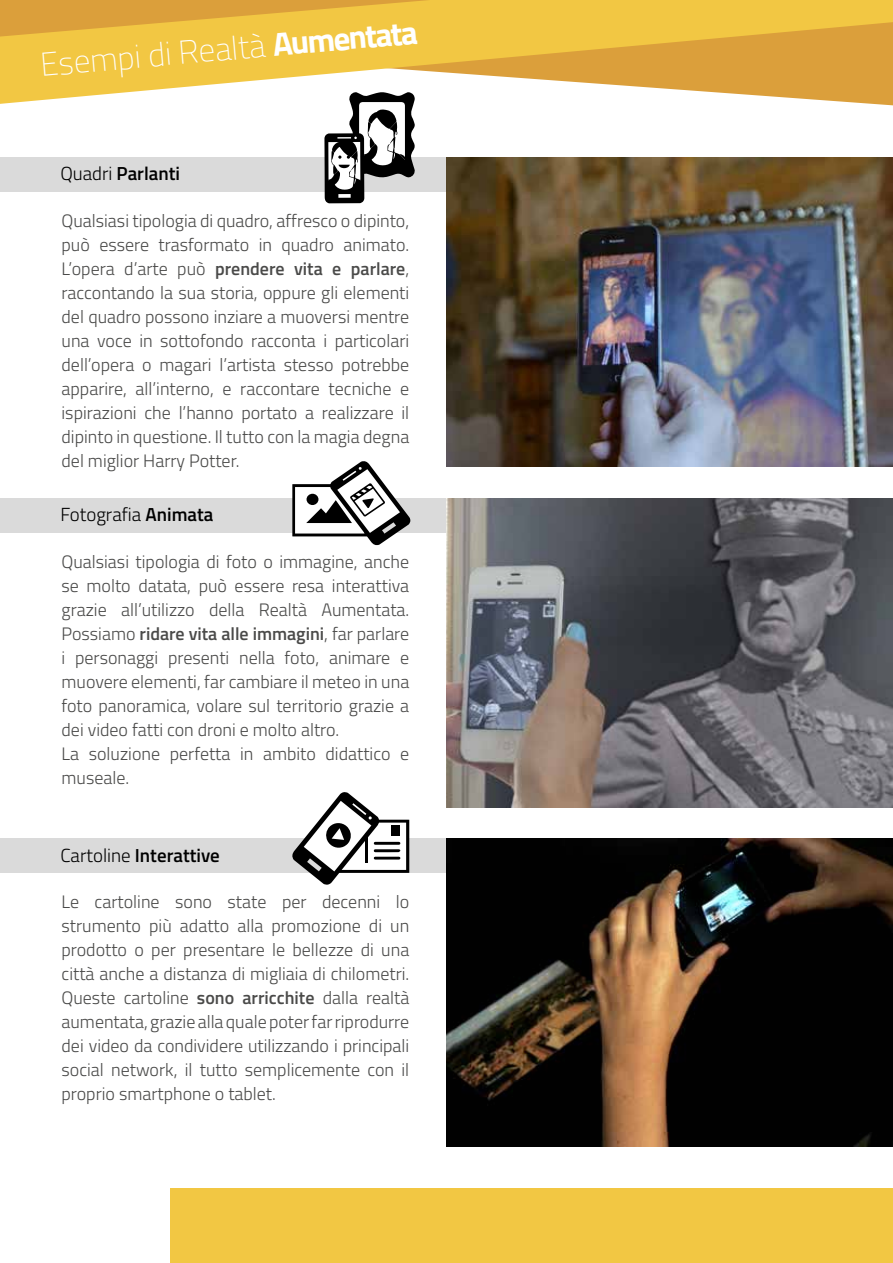
<style>
.page{position:relative;width:893px;height:1263px;background:#fff}
.page>*{position:absolute;margin:0;border:0;box-sizing:border-box;transform-origin:0 0}
.t1{font:100 33px "Titillium Web";color:#fff}
.t2{font:600 18.9px "Titillium Web";color:#000}
.t3{font:300 18.9px "Titillium Web";color:#000}
.t4{font:300 18px/24px "Titillium Web";color:#4a4a49;text-align:justify}
.s1{font-weight:700}
.s2{font-weight:300}
.s3{font-weight:600}
</style>
<div class="page">
<div style="left:170px;top:1188px;width:723px;height:75px;background:#f2c743"></div>
<svg style="left:0;top:0;width:893px;height:104px;fill:#f2c743"></svg>
<svg style="left:0;top:0;width:430px;height:37px;background:#e6b33f"></svg>
<div style="left:0;top:157px;width:446px;height:34px;background:#dadada"></div>
<div style="left:0;top:498px;width:446px;height:34px;background:#dadada"></div>
<div style="left:0;top:838px;width:446px;height:34px;background:#dadada"></div>
<img style="left:446px;top:158px;width:447px;height:309px">
<img style="left:446px;top:499px;width:447px;height:309px">
<img style="left:446px;top:838px;width:447px;height:309px">
<svg style="left:291px;top:792px;width:118px;height:93px"></svg>
<svg style="left:292px;top:461px;width:118px;height:85px"></svg>
<svg style="left:324px;top:92px;width:92px;height:111px"></svg>
<h1 class="t1" style="left:38px;top:41px;width:380px;rotate:-5deg">Esempi di Realtà <span class="s1">Aumentata</span></h1>
<p class="t2" style="left:60px;top:160px;width:121px"><span class="s2">Quadri</span> Parlanti</p>
<p class="t4" style="left:62px;top:208px;width:349px">Qualsiasi tipologia di quadro, affresco o dipinto, può essere trasformato in quadro animato.<br>L’opera d’arte può <span class="s3">prendere vita e parlare</span>, raccontando la sua storia, oppure gli elementi del quadro possono inziare a muoversi mentre una voce in sottofondo racconta i particolari dell’opera o magari l’artista stesso potrebbe apparire, all’interno, e raccontare tecniche e ispirazioni che l’hanno portato a realizzare il dipinto in questione. Il tutto con la magia degna del miglior Harry Potter.</p>
<p class="t3" style="left:60px;top:501px;width:155px">Fotografia <span class="s3">Animata</span></p>
<p class="t4" style="left:62px;top:548px;width:349px;text-align:left">Qualsiasi tipologia di foto o immagine, anche se molto datata, può essere resa interattiva grazie all’utilizzo della Realtà Aumentata.<br>Possiamo <span class="s3">ridare vita alle immagini</span>, far parlare i personaggi presenti nella foto, animare e muovere elementi, far cambiare il meteo in una foto panoramica, volare sul territorio grazie a dei video fatti con droni e molto altro.<br>La soluzione perfetta in ambito didattico e museale.</p>
<p class="t2" style="left:60px;top:841px;width:161px"><span class="s2">Cartoline</span> Interattive</p>
<p class="t4" style="left:62px;top:888px;width:349px">Le cartoline sono state per decenni lo strumento più adatto alla promozione di un prodotto o per presentare le bellezze di una città anche a distanza di migliaia di chilometri.<br>Queste cartoline <span class="s3">sono arricchite</span> dalla realtà aumentata, grazie alla quale poter far riprodurre dei video da condividere utilizzando i principali social network, il tutto semplicemente con il proprio smartphone o tablet.</p>
</div>
